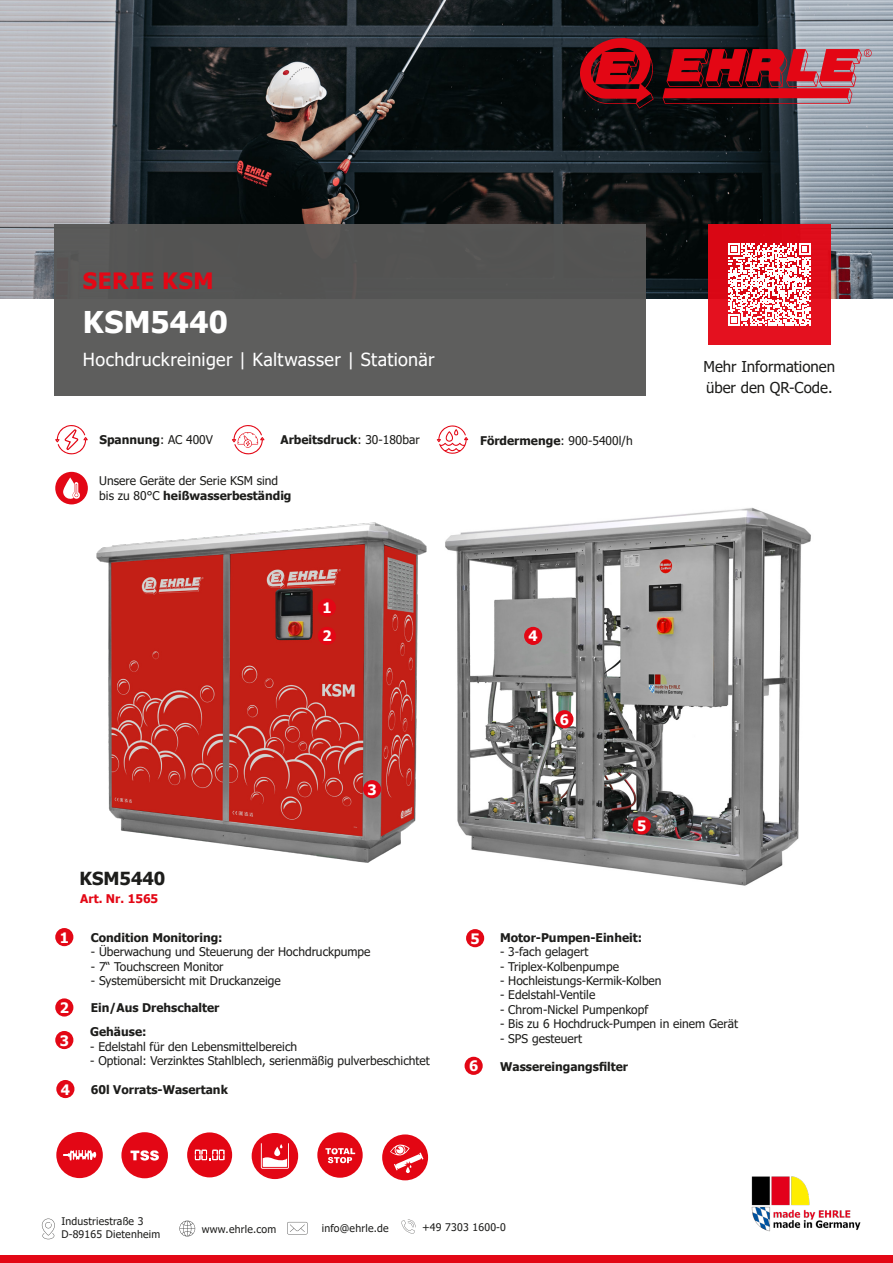
<style>
.page{position:relative;width:893px;height:1263px;background:#fff}
.page>*{position:absolute;margin:0;border:0;box-sizing:border-box;transform-origin:0 0}
.Überschrift{font:700 30px "Tahoma";letter-spacing:.01em;color:#fff}
.Überschrift-2{font:700 22.5px "Tahoma";letter-spacing:.03em;color:#e30715}
.Überschrift-3{font:18px "Tahoma";letter-spacing:.02em;color:#fff}
.t1{font:700 18px "Tahoma";color:#1d1d1b}
.t2{font:15px "Tahoma";color:#1d1d1b}
.t3{font:700 14.4px "Tahoma";color:#fff}
.t4{font:12px "Tahoma";color:#1d1d1b}
.t5{font:700 12px "Tahoma";color:#1d1d1b}
.t6{font:700 12px "Tahoma";color:#e30715}
.t7{font:10.5px "Tahoma";letter-spacing:.02em;color:#1d1d1b}
.s1{font-weight:400}
.s2{font-weight:700}
</style>
<div class="page">
<img style="left:0;top:0;width:893px;height:298px">
<div style="left:54px;top:224px;width:592px;height:172px;background:#5e5e5d"></div>
<svg style="left:663px;top:49px;width:209px;height:55px;background:#a42934"></svg>
<svg style="left:580px;top:38px;width:75px;height:71px;background:#860d16"></svg>
<div style="left:708px;top:224px;width:123px;height:121px;background:#e30715"></div>
<svg style="left:728px;top:243px;width:82px;height:83px"></svg>
<img style="left:751px;top:1176px;width:110px;height:56px">
<div style="left:0;top:1255px;width:893px;height:8px;background:#e30715"></div>
<svg style="left:287px;top:1222px;width:21px;height:12px"></svg>
<svg style="left:401px;top:1219px;width:15px;height:15px"></svg>
<svg style="left:42px;top:1218px;width:13px;height:21px"></svg>
<svg style="left:179px;top:1221px;width:16px;height:15px"></svg>
<svg style="left:437px;top:425px;width:31px;height:29px"></svg>
<svg style="left:55px;top:425px;width:33px;height:29px"></svg>
<svg style="left:232px;top:425px;width:32px;height:29px"></svg>
<div style="left:56px;top:1132px;width:47px;height:46px;background:#e30715;border-radius:50%"></div>
<div style="left:121px;top:1132px;width:47px;height:46px;background:#e30715;border-radius:50%"></div>
<div style="left:252px;top:1133px;width:46px;height:46px;background:#e30715;border-radius:50%"></div>
<svg style="left:63px;top:1150px;width:33px;height:10px"></svg>
<svg style="left:130px;top:1150px;width:29px;height:10px"></svg>
<svg style="left:261px;top:1143px;width:28px;height:26px"></svg>
<div style="left:55px;top:472px;width:33px;height:32px;background:#e30715;border-radius:50%"></div>
<svg style="left:63px;top:477px;width:17px;height:22px"></svg>
<div style="left:55px;top:1031px;width:18px;height:18px;background:#e30715;border-radius:50%"></div>
<div style="left:55px;top:928px;width:18px;height:18px;background:#e30715;border-radius:50%"></div>
<div style="left:55px;top:998px;width:18px;height:18px;background:#e30715;border-radius:50%"></div>
<img style="left:96px;top:522px;width:331px;height:341px">
<img style="left:445px;top:507px;width:366px;height:379px">
<div style="left:318px;top:598px;width:18px;height:19px;background:#e30715;border-radius:50%"></div>
<div style="left:318px;top:627px;width:18px;height:18px;background:#e30715;border-radius:50%"></div>
<div style="left:363px;top:780px;width:18px;height:18px;background:#e30715;border-radius:50%"></div>
<div style="left:56px;top:1080px;width:18px;height:18px;background:#e30715;border-radius:50%"></div>
<div style="left:187px;top:1132px;width:45px;height:45px;background:#e30613;border-radius:50%"></div>
<svg style="left:195px;top:1150px;width:24px;height:10px"></svg>
<div style="left:317px;top:1132px;width:46px;height:46px;background:#e30613;border-radius:50%"></div>
<svg style="left:325px;top:1148px;width:30px;height:15px"></svg>
<div style="left:382px;top:1134px;width:46px;height:46px;background:#e30613;border-radius:50%"></div>
<svg style="left:390px;top:1144px;width:33px;height:29px"></svg>
<div style="left:633px;top:816px;width:18px;height:18px;background:#e30715;border-radius:50%"></div>
<div style="left:555px;top:710px;width:18px;height:18px;background:#e30715;border-radius:50%"></div>
<div style="left:465px;top:1057px;width:18px;height:18px;background:#e30715;border-radius:50%"></div>
<div style="left:466px;top:929px;width:18px;height:18px;background:#e30715;border-radius:50%"></div>
<div style="left:524px;top:627px;width:18px;height:18px;background:#e30715;border-radius:50%"></div>
<p class="Überschrift-2" style="left:83px;top:265px;width:132px">SERIE KSM</p>
<p class="Überschrift" style="left:83px;top:301px;width:147px">KSM5440</p>
<p class="Überschrift-3" style="left:83px;top:347px;width:353px">Hochdruckreiniger | Kaltwasser | Stationär</p>
<p class="t5" style="left:99px;top:431px;width:115px">Spannung<span class="s1">: AC 400V</span></p>
<p class="t5" style="left:280px;top:431px;width:141px">Arbeitsdruck<span class="s1">: 30-180bar</span></p>
<p class="t4" style="left:480px;top:432px;width:154px"><span class="s2">Fördermenge</span>: 900-5400l/h</p>
<p class="t4" style="left:99px;top:473px;width:180px">Unsere Geräte der Serie KSM sind</p>
<p class="t5" style="left:99px;top:487px;width:194px"><span class="s1">bis zu 80°C</span> heißwasserbeständig</p>
<p class="t2" style="left:703px;top:356px;width:133px">Mehr Informationen</p>
<p class="t2" style="left:706px;top:377px;width:128px">über den QR-Code.</p>
<p class="t3" style="left:322px;top:598px;width:11px">1</p>
<p class="t3" style="left:322px;top:626px;width:11px">2</p>
<p class="t3" style="left:367px;top:779px;width:11px">3</p>
<p class="t1" style="left:80px;top:865px;width:87px">KSM5440</p>
<p class="t6" style="left:80px;top:890px;width:80px">Art. Nr. 1565</p>
<p class="t3" style="left:60px;top:927px;width:11px">1</p>
<p class="t3" style="left:60px;top:998px;width:11px">2</p>
<p class="t3" style="left:60px;top:1030px;width:11px">3</p>
<p class="t3" style="left:61px;top:1079px;width:11px">4</p>
<p class="t5" style="left:91px;top:929px;width:133px">Condition Monitoring:</p>
<p class="t4" style="left:91px;top:944px;width:281px">- Überwachung und Steuerung der Hochdruckpumpe</p>
<p class="t4" style="left:91px;top:958px;width:134px">- 7“ Touchscreen Monitor</p>
<p class="t4" style="left:91px;top:972px;width:191px">- Systemübersicht mit Druckanzeige</p>
<p class="t5" style="left:91px;top:999px;width:130px">Ein/Aus Drehschalter</p>
<p class="t5" style="left:90px;top:1023px;width:58px">Gehäuse:</p>
<p class="t4" style="left:90px;top:1038px;width:208px">- Edelstahl für den Lebensmittelbereich</p>
<p class="t4" style="left:90px;top:1053px;width:341px">- Optional: Verzinktes Stahlblech, serienmäßig pulverbeschichtet</p>
<p class="t5" style="left:91px;top:1081px;width:139px">60l Vorrats-Wasertank</p>
<p class="t3" style="left:529px;top:626px;width:11px">4</p>
<p class="t3" style="left:560px;top:709px;width:11px">6</p>
<p class="t3" style="left:637px;top:816px;width:11px">5</p>
<p class="t3" style="left:471px;top:928px;width:11px">5</p>
<p class="t3" style="left:469px;top:1056px;width:11px">6</p>
<p class="t5" style="left:500px;top:929px;width:143px">Motor-Pumpen-Einheit:</p>
<p class="t4" style="left:500px;top:944px;width:90px">- 3-fach gelagert</p>
<p class="t4" style="left:500px;top:958px;width:120px">- Triplex-Kolbenpumpe</p>
<p class="t4" style="left:500px;top:972px;width:163px">- Hochleistungs-Kermik-Kolben</p>
<p class="t4" style="left:500px;top:987px;width:97px">- Edelstahl-Ventile</p>
<p class="t4" style="left:500px;top:1001px;width:150px">- Chrom-Nickel Pumpenkopf</p>
<p class="t4" style="left:500px;top:1016px;width:239px">- Bis zu 6 Hochdruck-Pumpen in einem Gerät</p>
<p class="t4" style="left:500px;top:1030px;width:83px">- SPS gesteuert</p>
<p class="t5" style="left:500px;top:1058px;width:129px">Wassereingangsfilter</p>
<p class="t7" style="left:61px;top:1214px;width:84px">Industriestraße 3</p>
<p class="t7" style="left:61px;top:1227px;width:100px">D-89165 Dietenheim</p>
<p class="t7" style="left:202px;top:1222px;width:76px">www.ehrle.com</p>
<p class="t7" style="left:322px;top:1221px;width:68px">info@ehrle.de</p>
<p class="t7" style="left:422px;top:1220px;width:86px">+49 7303 1600-0</p>
</div>
